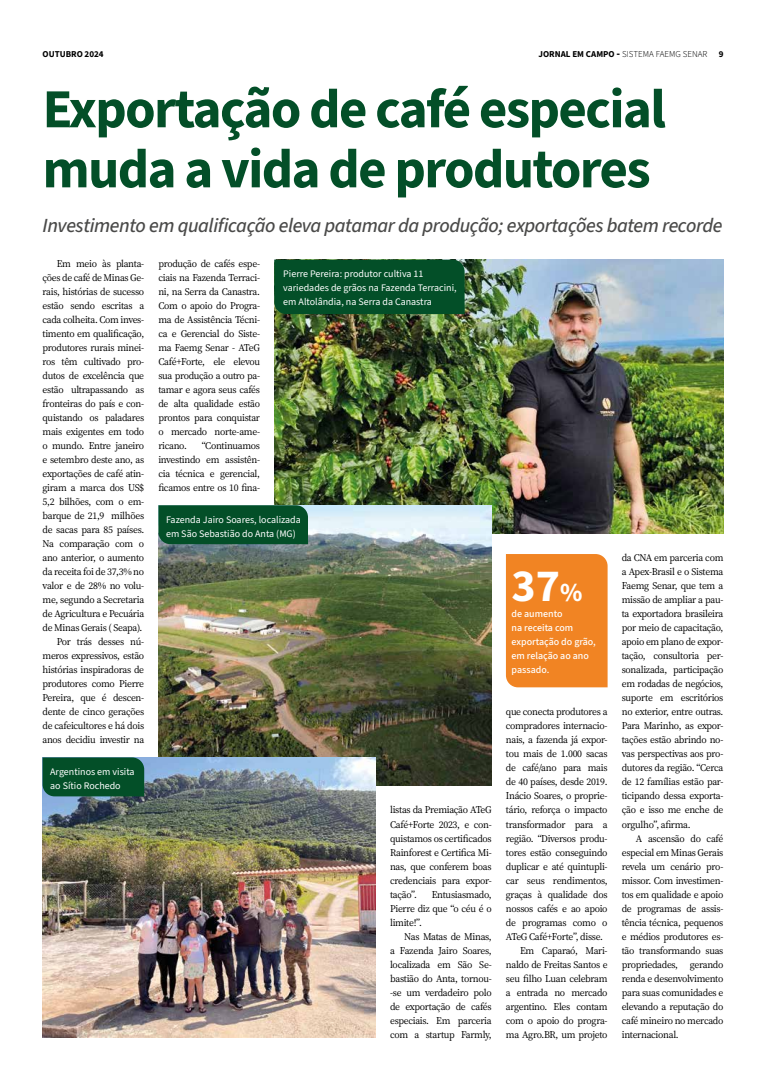
<style>
.page{position:relative;width:766px;height:1078px;background:#fff}
.page>*{position:absolute;margin:0;border:0;box-sizing:border-box;transform-origin:0 0}
.t1{font:700 55px/60px "Source Sans 3";letter-spacing:-.03em;color:#034f28}
.t2{font:700 46px "Source Sans 3";color:#fff}
.t3{font:italic 500 20px "Source Sans 3";letter-spacing:-.02em;color:#4a4a49}
.t4{font:10px/14px "Source Serif 436 pt";letter-spacing:-.03em;color:#000;text-align:justify}
.t5{font:10px/14px "Source Sans 3";color:#fff}
.t6{font:500 10px/14px "Source Sans 3";color:#fff}
.t7{font:300 9px "Source Sans 3";color:#000}
.t8{font:700 9px "Source Sans 3";color:#000}
.s1{font-weight:700}
.s2{font-family:"Ubuntu";font-weight:700}
.s3{font-size:26px}
</style>
<div class="page">
<img style="left:274px;top:259px;width:449px;height:274px">
<img style="left:158px;top:505px;width:333px;height:280px">
<img style="left:43px;top:757px;width:333px;height:280px">
<div style="left:274px;top:259px;width:190px;height:55px;background:#034f28"></div>
<div style="left:43px;top:757px;width:101px;height:39px;background:#034f28"></div>
<div style="left:158px;top:505px;width:150px;height:39px;background:#034f28"></div>
<div style="left:506px;top:554px;width:101px;height:133px;background:#f18423"></div>
<p class="t8" style="left:43px;top:48px;width:63px">OUTUBRO 2024</p>
<p class="t7" style="left:538px;top:49px;width:170px"><span class="s1">JORNAL EM CAMPO</span> <span class="s2">-</span> SISTEMA FAEMG SENAR</p>
<p class="t8" style="left:718px;top:48px;width:6px">9</p>
<h1 class="t1" style="left:43px;top:79px;width:624px">Exportação de café especial muda a vida de produtores</h1>
<h3 class="t3" style="left:43px;top:212px;width:681px">Investimento em qualificação eleva patamar da produção; exportações batem recorde</h3>
<p class="t4" style="left:43px;top:256px;width:103px;text-align:right">Em meio às planta&shy;ções de café de Minas Ge&shy;rais, histórias de sucesso estão sendo escritas a cada colheita. Com inves&shy;timento em qualificação, produtores rurais minei&shy;ros têm cultivado pro&shy;dutos de excelência que estão ultrapassando as fronteiras do país e con&shy;quistando os paladares mais exigentes em todo o mundo. Entre janeiro e setembro deste ano, as exportações de café atin&shy;giram a marca dos US$<br>5,2 bilhões, com o em&shy;barque de 21,9 milhões de sacas para 85 países.<br>Na comparação com o ano anterior, o aumento da receita foi de 37,3% no valor e de 28% no volu&shy;me, segundo a Secretaria de Agricultura e Pecuária de Minas Gerais ( Seapa).<br>Por trás desses nú&shy;meros expressivos, estão histórias inspiradoras de produtores como Pierre<br>Pereira, que é descen&shy;dente de cinco gerações de cafeicultores e há dois anos decidiu investir na</p>
<p class="t4" style="left:158px;top:256px;width:103px">produção de cafés espe&shy;ciais na Fazenda Terraci&shy;ni, na Serra da Canastra.<br>Com o apoio do Progra&shy;ma de Assistência Técni&shy;ca e Gerencial do Siste&shy;ma Faemg Senar - ATeG Café+Forte, ele elevou sua produção a outro pa&shy;tamar e agora seus cafés de alta qualidade estão prontos para conquistar o mercado norte-ame&shy;ricano.</p>
<p class="t5" style="left:283px;top:266px;width:175px">Pierre Pereira: produtor cultiva 11 variedades de grãos na Fazenda Terracini, em Altolândia, na Serra da Canastra</p>
<p class="t4" style="left:158px;top:438px;width:103px;text-indent:43px">“Continuamos investindo em assistên&shy;cia técnica e gerencial, ficamos entre os 10 fina-</p>
<p class="t5" style="left:166px;top:512px;width:136px">Fazenda Jairo Soares, localizada em São Sebastião do Anta (MG)</p>
<p class="t4" style="left:621px;top:550px;width:103px">da CNA em parceria com a Apex-Brasil e o Sistema Faemg Senar, que tem a missão de ampliar a pau&shy;ta exportadora brasileira por meio de capacitação, apoio em plano de expor&shy;tação, consultoria per&shy;sonalizada, participação em rodadas de negócios, suporte em escritórios no exterior, entre outras.<br>Para Marinho, as expor&shy;tações estão abrindo no&shy;vas perspectivas aos pro&shy;dutores da região. “Cerca de 12 famílias estão par&shy;ticipando dessa exporta&shy;ção e isso me enche de orgulho”, afirma.</p>
<p class="t4" style="left:621px;top:830px;width:103px;text-indent:14px">A ascensão do café especial em Minas Gerais revela um cenário pro&shy;missor. Com investimen&shy;tos em qualidade e apoio de programas de assis&shy;tência técnica, pequenos e médios produtores es&shy;tão transformando suas propriedades, gerando renda e desenvolvimento para suas comunidades e elevando a reputação do café mineiro no mercado internacional.</p>
<h2 class="t2" style="left:511px;top:555px;width:72px">37<span class="s3">%</span></h2>
<p class="t6" style="left:511px;top:607px;width:86px">de aumento<br>na receita com exportação do grão, em relação ao ano passado.</p>
<p class="t4" style="left:506px;top:704px;width:103px">que conecta produtores a</p>
<p class="t4" style="left:506px;top:718px;width:103px">compradores internacio-</p>
<p class="t4" style="left:506px;top:732px;width:103px">nais, a fazenda já expor-</p>
<p class="t4" style="left:506px;top:746px;width:103px">tou mais de 1.000 sacas</p>
<p class="t4" style="left:506px;top:760px;width:103px">de café/ano para mais</p>
<p class="t4" style="left:506px;top:774px;width:103px">de 40 países, desde 2019.</p>
<p class="t4" style="left:506px;top:788px;width:103px">Inácio Soares, o proprie-</p>
<p class="t4" style="left:506px;top:802px;width:103px">tário, reforça o impacto</p>
<p class="t4" style="left:506px;top:816px;width:103px">transformador para a</p>
<p class="t4" style="left:506px;top:830px;width:103px">região. “Diversos produ-</p>
<p class="t4" style="left:506px;top:844px;width:103px">tores estão conseguindo</p>
<p class="t4" style="left:506px;top:858px;width:103px">duplicar e até quintupli-</p>
<p class="t4" style="left:506px;top:872px;width:103px">car seus rendimentos,</p>
<p class="t4" style="left:506px;top:886px;width:103px">graças à qualidade dos</p>
<p class="t4" style="left:506px;top:900px;width:103px">nossos cafés e ao apoio</p>
<p class="t4" style="left:506px;top:914px;width:103px">de programas como o</p>
<p class="t4" style="left:506px;top:928px;width:99px">ATeG Café+Forte”, disse.</p>
<p class="t4" style="left:520px;top:942px;width:89px">Em Caparaó, Mari-</p>
<p class="t4" style="left:506px;top:956px;width:103px">naldo de Freitas Santos e</p>
<p class="t4" style="left:506px;top:970px;width:103px">seu filho Luan celebram</p>
<p class="t4" style="left:506px;top:984px;width:103px">a entrada no mercado</p>
<p class="t4" style="left:506px;top:998px;width:103px">argentino. Eles contam</p>
<p class="t4" style="left:506px;top:1012px;width:103px">com o apoio do progra-</p>
<p class="t4" style="left:506px;top:1026px;width:103px">ma Agro.BR, um projeto</p>
<p class="t5" style="left:50px;top:764px;width:86px">Argentinos em visita ao Sítio Rochedo</p>
<p class="t4" style="left:390px;top:802px;width:103px">listas da Premiação ATeG Café+Forte 2023, e con&shy;quistamos os certificados Rainforest e Certifica Mi&shy;nas, que conferem boas credenciais para expor&shy;tação”.</p>
<p class="t4" style="left:390px;top:886px;width:103px;text-indent:42px">Entusiasmado, Pierre diz que “o céu é o limite!”.</p>
<p class="t4" style="left:390px;top:928px;width:103px;text-indent:14px">Nas Matas de Minas, a Fazenda Jairo Soares, localizada em São Se&shy;bastião do Anta, tornou--se um verdadeiro polo de exportação de cafés especiais. Em parceria com a startup Farmly,</p>
</div>
